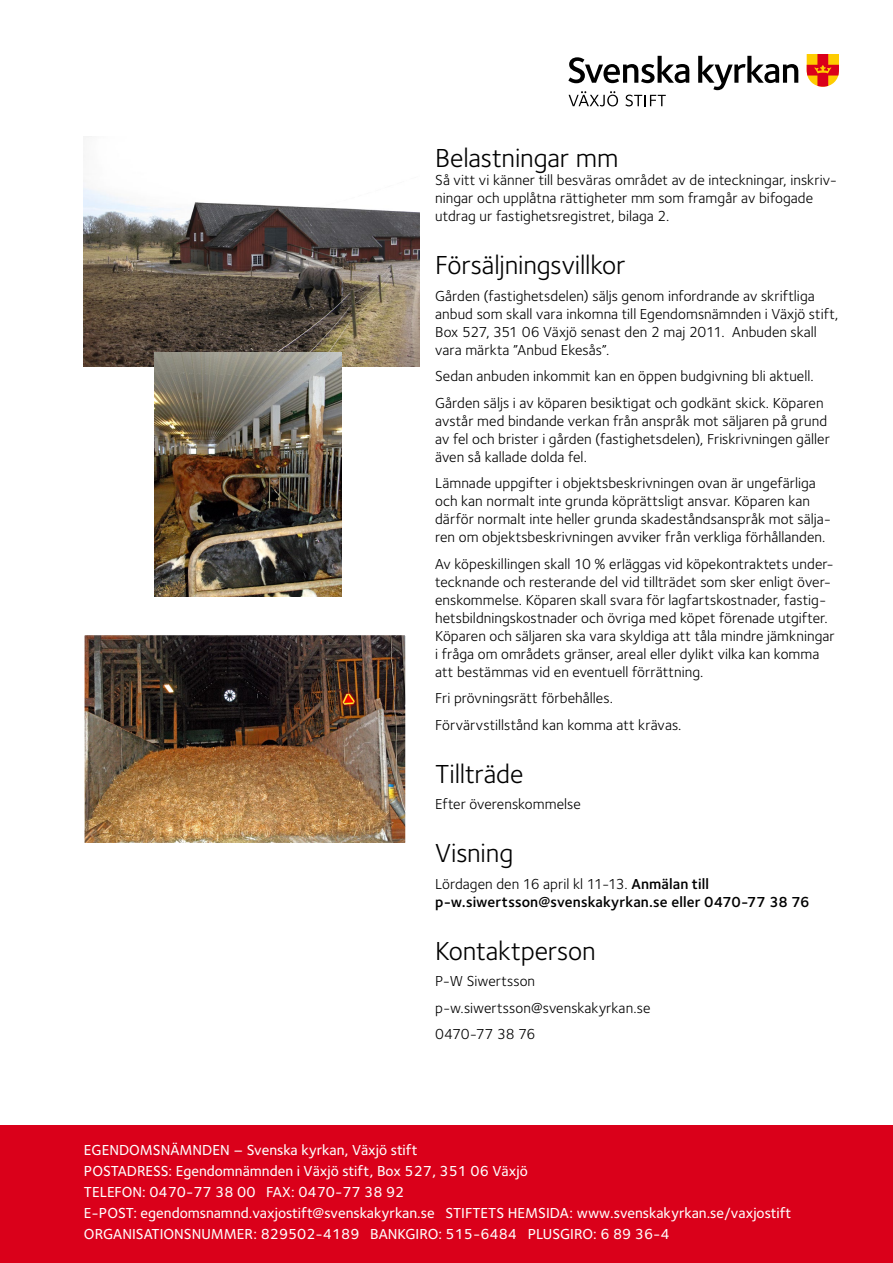
<style>
.page{position:relative;width:893px;height:1263px;background:#fff}
.page>*{position:absolute;margin:0;border:0;box-sizing:border-box;transform-origin:0 0}
.t1{font:27px "Foundry Sterling";letter-spacing:-.005em;color:#000}
.t2{font:15px/18px "Foundry Sterling";letter-spacing:.005em;color:#000}
.t3{font:500 15px/21px "Foundry Sterling";color:#fff}
.t4{font:600 15px/18px "Foundry Sterling";letter-spacing:.005em;color:#000}
.s1{font-weight:400}
</style>
<div class="page">
<div style="left:0;top:1125px;width:893px;height:138px;background:#da001a"></div>
<svg style="left:569px;top:91px;width:49px;height:15px"></svg>
<svg style="left:625px;top:95px;width:41px;height:11px"></svg>
<svg style="left:568px;top:56px;width:121px;height:27px"></svg>
<svg style="left:698px;top:56px;width:100px;height:34px"></svg>
<svg style="left:807px;top:54px;width:32px;height:33px"></svg>
<img style="left:86px;top:636px;width:318px;height:206px">
<div style="left:81px;top:631px;width:328px;height:216px;border:4px solid #fff"></div>
<img style="left:84px;top:136px;width:335px;height:231px">
<img style="left:154px;top:353px;width:188px;height:244px">
<h1 class="t1" style="left:435px;top:142px;width:185px">Belastningar mm</h1>
<p class="t2" style="left:435px;top:171px;width:403px">Så vitt vi känner till besväras området av de inteckningar, inskriv&shy;ningar och upplåtna rättigheter mm som framgår av bifogade utdrag ur fastighetsregistret, bilaga 2.</p>
<h1 class="t1" style="left:435px;top:249px;width:192px">Försäljningsvillkor</h1>
<p class="t2" style="left:435px;top:287px;width:405px">Gården (fastighetsdelen) säljs genom infordrande av skriftliga anbud som skall vara inkomna till Egendomsnämnden i Växjö stift, Box 527, 351 06 Växjö senast den 2 maj 2011. Anbuden skall vara märkta ”Anbud Ekesås”.</p>
<p class="t2" style="left:435px;top:363px;width:390px;line-height:26.5px">Sedan anbuden inkommit kan en öppen budgivning bli aktuell.<br>Gården säljs i av köparen besiktigat och godkänt skick. Köparen</p>
<p class="t2" style="left:435px;top:412px;width:396px">avstår med bindande verkan från anspråk mot säljaren på grund av fel och brister i gården (fastighetsdelen), Friskrivningen gäller även så kallade dolda fel.</p>
<p class="t2" style="left:435px;top:474px;width:398px">Lämnade uppgifter i objektsbeskrivningen ovan är ungefärliga och kan normalt inte grunda köprättsligt ansvar. Köparen kan därför normalt inte heller grunda skadeståndsanspråk mot sälja&shy;ren om objektsbeskrivningen avviker från verkliga förhållanden.</p>
<p class="t2" style="left:435px;top:555px;width:401px">Av köpeskillingen skall 10 % erläggas vid köpekontraktets under&shy;tecknande och resterande del vid tillträdet som sker enligt över&shy;enskommelse. Köparen skall svara för lagfartskostnader, fastig&shy;hetsbildningskostnader och övriga med köpet förenade utgifter.<br>Köparen och säljaren ska vara skyldiga att tåla mindre jämkningar i fråga om områdets gränser, areal eller dylikt vilka kan komma att bestämmas vid en eventuell förrättning.</p>
<p class="t2" style="left:435px;top:685px;width:248px;line-height:26.5px">Fri prövningsrätt förbehålles.<br>Förvärvstillstånd kan komma att krävas.</p>
<h1 class="t1" style="left:435px;top:758px;width:90px">Tillträde</h1>
<p class="t2" style="left:435px;top:795px;width:147px">Efter överenskommelse</p>
<h1 class="t1" style="left:435px;top:838px;width:80px">Visning</h1>
<p class="t4" style="left:435px;top:874px;width:376px"><span class="s1">Lördagen den 16 april kl 11-13.</span> Anmälan till p-w.siwertsson@svenskakyrkan.se eller 0470-77 38 76</p>
<h1 class="t1" style="left:435px;top:935px;width:162px">Kontaktperson</h1>
<p class="t2" style="left:435px;top:968px;width:217px;line-height:26.5px">P-W Siwertsson p-w.siwertsson@svenskakyrkan.se<br>0470-77 38 76</p>
<p class="t3" style="left:84px;top:1140px;width:709px">EGENDOMSNÄMNDEN – Svenska kyrkan, Växjö stift<br>POSTADRESS: Egendomnämnden i Växjö stift, Box 527, 351 06 Växjö<br>TELEFON: 0470-77 38 00 FAX: 0470-77 38 92<br>E-POST: egendomsnamnd.vaxjostift@svenskakyrkan.se STIFTETS HEMSIDA: www.svenskakyrkan.se/vaxjostift ORGANISATIONSNUMMER: 829502-4189 BANKGIRO: 515-6484 PLUSGIRO: 6 89 36-4</p>
</div>
